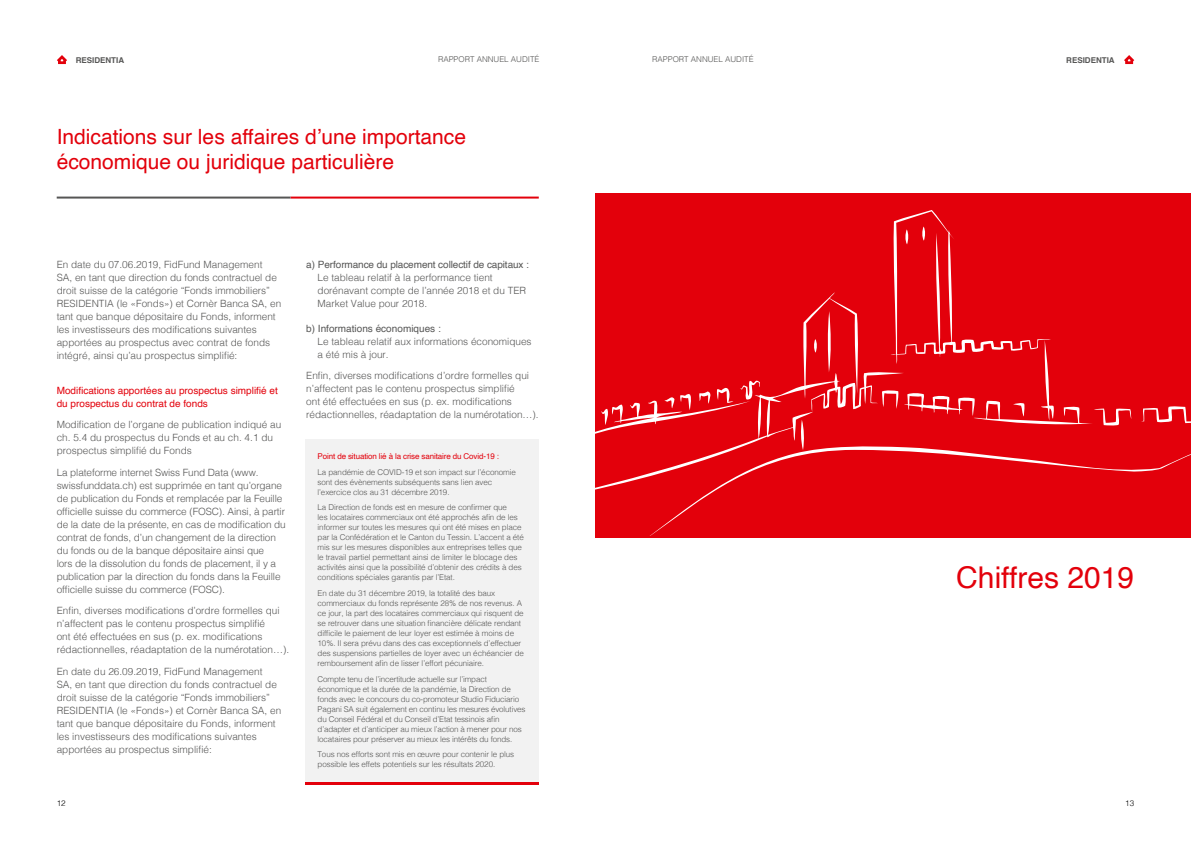
<style>
.page{position:relative;width:1191px;height:842px;background:#fff}
.page>*{position:absolute;margin:0;border:0;box-sizing:border-box;transform-origin:0 0}
.t1{font:30px "Helvetica";color:#e3000b}
.t2{font:21px/25.2px "Helvetica";color:#e3000b}
.t3{font:300 10px/13px "Helvetica";color:#565655}
.t4{font:10px/13px "Helvetica";color:#e3000b}
.t5{font:10px "Helvetica";letter-spacing:-.01em;color:#565655}
.t6{font:300 8px/10px "Helvetica";letter-spacing:-.01em;color:#565655}
.t7{font:8px "Helvetica";letter-spacing:-.015em;color:#e3000b}
.t8{font:700 8px "Helvetica";color:#565655}
.t9{font:300 8px "Helvetica";color:#000}
</style>
<div class="page">
<div style="left:305px;top:439px;width:234px;height:346px;background:#f2f2f2"></div>
<hr style="left:57px;top:197px;width:234px;height:2px;background:#565655">
<hr style="left:291px;top:197px;width:248px;height:2px;background:#e3000b">
<svg style="left:1124px;top:55px;width:10px;height:9px"></svg>
<div style="left:595px;top:194px;width:596px;height:344px;background:#e3000b"></div>
<svg style="left:1141px;top:406px;width:50px;height:18px"></svg>
<svg style="left:893px;top:210px;width:238px;height:216px"></svg>
<svg style="left:596px;top:292px;width:308px;height:198px"></svg>
<svg style="left:596px;top:381px;width:164px;height:71px"></svg>
<svg style="left:643px;top:445px;width:548px;height:90px"></svg>
<svg style="left:57px;top:55px;width:10px;height:9px"></svg>
<hr style="left:305px;top:782px;width:233px;height:3px;background:#e3000b">
<p class="t8" style="left:76px;top:53px;width:50px">RESIDENTIA</p>
<p class="t6" style="left:438px;top:54px;width:103px">RAPPORT ANNUEL AUDITÉ</p>
<p class="t6" style="left:652px;top:54px;width:103px">RAPPORT ANNUEL AUDITÉ</p>
<h2 class="t2" style="left:57px;top:125px;width:411px">Indications sur les affaires d’une importance économique ou juridique particulière</h2>
<p class="t3" style="left:57px;top:257px;width:226px">En date du 07.06.2019, FidFund Management<br>SA, en tant que direction du fonds contractuel de droit suisse de la catégorie “Fonds immobiliers” RESIDENTIA (le «Fonds») et Cornèr Banca SA, en tant que banque dépositaire du Fonds, informent les investisseurs des modifications suivantes apportées au prospectus avec contrat de fonds intégré, ainsi qu’au prospectus simplifié:</p>
<p class="t4" style="left:57px;top:384px;width:223px">Modifications apportées au prospectus simplifié et du prospectus du contrat de fonds</p>
<p class="t3" style="left:57px;top:417px;width:226px">Modification de l’organe de publication indiqué au ch. 5.4 du prospectus du Fonds et au ch. 4.1 du prospectus simplifié du Fonds</p>
<p class="t3" style="left:57px;top:465px;width:230px">La plateforme internet Swiss Fund Data (www. swissfunddata.ch) est supprimée en tant qu’organe de publication du Fonds et remplacée par la Feuille officielle suisse du commerce (FOSC). Ainsi, à partir de la date de la présente, en cas de modification du contrat de fonds, d’un changement de la direction du fonds ou de la banque dépositaire ainsi que<br>lors de la dissolution du fonds de placement, il y a publication par la direction du fonds dans la Feuille officielle suisse du commerce (FOSC).</p>
<p class="t3" style="left:57px;top:603px;width:234px">Enfin, diverses modifications d’ordre formelles qui n’affectent pas le contenu prospectus simplifié<br>ont été effectuées en sus (p. ex. modifications rédactionnelles, réadaptation de la numérotation…).</p>
<p class="t3" style="left:57px;top:664px;width:226px">En date du 26.09.2019, FidFund Management<br>SA, en tant que direction du fonds contractuel de droit suisse de la catégorie “Fonds immobiliers” RESIDENTIA (le «Fonds») et Cornèr Banca SA, en tant que banque dépositaire du Fonds, informent les investisseurs des modifications suivantes apportées au prospectus simplifié:</p>
<p class="t5" style="left:306px;top:257px;width:224px">a) Performance du placement collectif de capitaux :</p>
<p class="t3" style="left:317px;top:271px;width:210px">Le tableau relatif à la performance tient dorénavant compte de l’année 2018 et du TER<br>Market Value pour 2018.</p>
<p class="t5" style="left:306px;top:320px;width:136px">b) Informations économiques :</p>
<p class="t3" style="left:317px;top:334px;width:215px">Le tableau relatif aux informations économiques a été mis à jour.</p>
<p class="t3" style="left:306px;top:368px;width:234px">Enfin, diverses modifications d’ordre formelles qui n’affectent pas le contenu prospectus simplifié<br>ont été effectuées en sus (p. ex. modifications rédactionnelles, réadaptation de la numérotation…).</p>
<p class="t7" style="left:317px;top:450px;width:183px">Point de situation lié à la crise sanitaire du Covid-19 :</p>
<p class="t6" style="left:317px;top:466px;width:200px">La pandémie de COVID-19 et son impact sur l’économie sont des évènements subséquents sans lien avec l’exercice clos au 31 décembre 2019.</p>
<p class="t6" style="left:317px;top:502px;width:208px">La Direction de fonds est en mesure de confirmer que<br>les locataires commerciaux ont été approchés afin de les informer sur toutes les mesures qui ont été mises en place par la Confédération et le Canton du Tessin. L’accent a été mis sur les mesures disponibles aux entreprises telles que le travail partiel permettant ainsi de limiter le blocage des activités ainsi que la possibilité d’obtenir des crédits à des conditions spéciales garantis par l’Etat.</p>
<p class="t6" style="left:317px;top:587px;width:208px">En date du 31 décembre 2019, la totalité des baux commerciaux du fonds représente 28% de nos revenus. A ce jour, la part des locataires commerciaux qui risquent de se retrouver dans une situation financière délicate rendant difficile le paiement de leur loyer est estimée à moins de 10%. Il sera prévu dans des cas exceptionnels d’effectuer des suspensions partielles de loyer avec un échéancier de remboursement afin de lisser l’effort pécuniaire.</p>
<p class="t6" style="left:317px;top:673px;width:209px">Compte tenu de l’incertitude actuelle sur l’impact économique et la durée de la pandémie, la Direction de fonds avec le concours du co-promoteur Studio Fiduciario Pagani SA suit également en continu les mesures évolutives du Conseil Fédéral et du Conseil d’Etat tessinois afin d’adapter et d’anticiper au mieux l’action à mener pour nos locataires pour préserver au mieux les intérêts du fonds.</p>
<p class="t6" style="left:317px;top:749px;width:198px">Tous nos efforts sont mis en œuvre pour contenir le plus possible les effets potentiels sur les résultats 2020.</p>
<p class="t8" style="left:1066px;top:53px;width:50px">RESIDENTIA</p>
<h1 class="t1" style="left:956px;top:554px;width:179px">Chiffres 2019</h1>
<p class="t9" style="left:57px;top:797px;width:11px">12</p>
<p class="t9" style="left:1125px;top:797px;width:11px">13</p>
</div>
